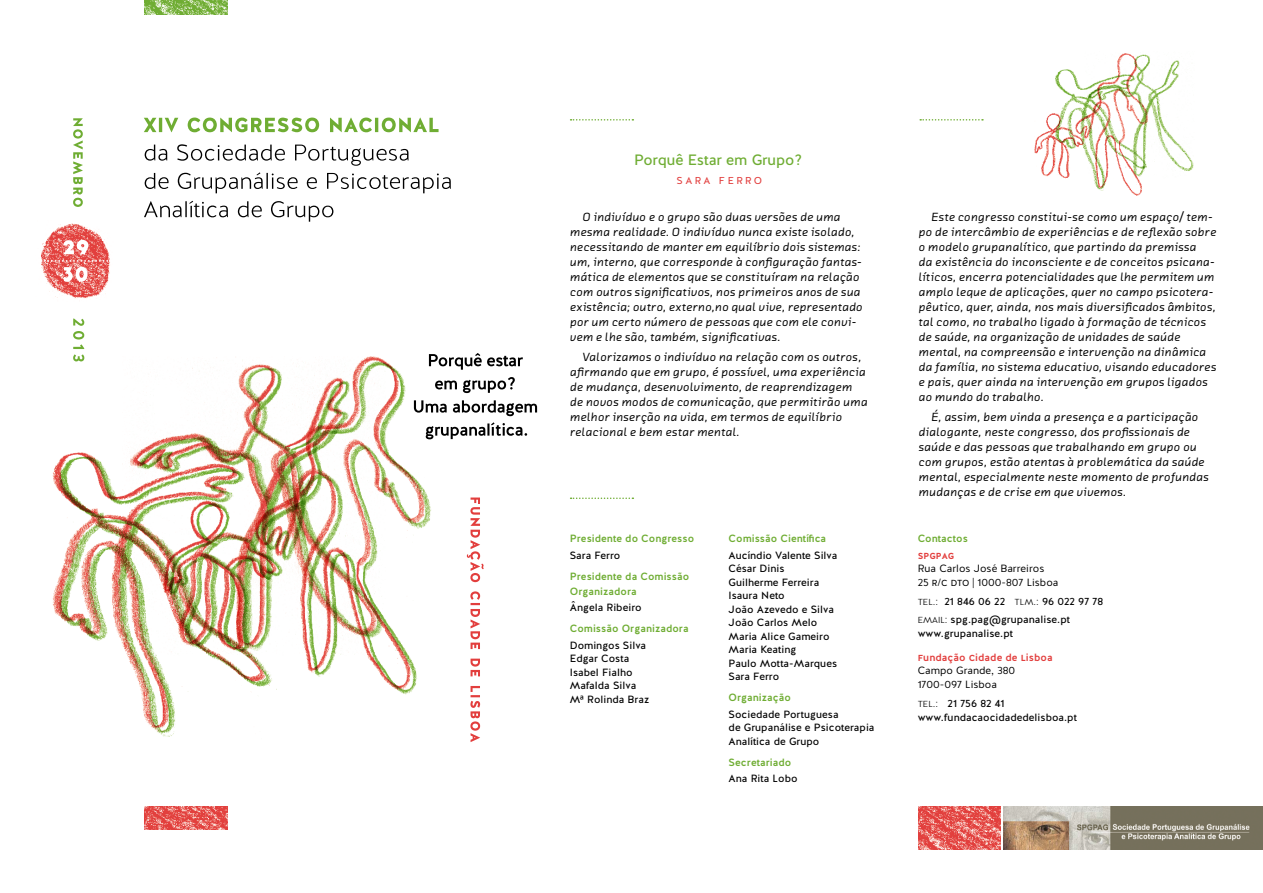
<style>
.page{position:relative;width:1263px;height:893px;background:#fff}
.page>*{position:absolute;margin:0;border:0;box-sizing:border-box;transform-origin:0 0}
.t1{font:15px "Halis GR";letter-spacing:-.01em;color:#6fad33}
.t2{font:12px/15px "Chambers Sans OT Med Ita";letter-spacing:.02em;color:#000}
.t3{font:12px "Halis GR S Book";letter-spacing:.2em;color:#e23e3d}
.t4{font:10.5px/13.5px "Halis GR";color:#000}
.t5{font:500 10.5px "Halis GR";color:#6fad33}
.t6{font:10.5px "Halis GR";color:#000}
.t7{font:500 10.5px "Halis GR";color:#e23e3d}
.t8{font:10.5px "Halis GR S Medium";color:#e23e3d}
.s1{font-family:"Halis GR S Book"}
.s2{font-family:"Halis GR S Light"}
.s3{font-family:"Halis GR S Medium";font-weight:400}
</style>
<div class="page">
<img style="left:148px;top:360px;width:102px;height:86px">
<img style="left:52px;top:446px;width:198px;height:291px">
<img style="left:250px;top:356px;width:178px;height:336px">
<img style="left:161px;top:497px;width:118px;height:155px">
<img style="left:1150px;top:60px;width:44px;height:111px">
<img style="left:1117px;top:53px;width:33px;height:143px">
<img style="left:1034px;top:113px;width:19px;height:64px">
<img style="left:1053px;top:67px;width:95px;height:126px">
<svg style="left:144px;top:201px;width:189px;height:21px"></svg>
<svg style="left:145px;top:172px;width:306px;height:21px"></svg>
<svg style="left:145px;top:144px;width:263px;height:22px"></svg>
<svg style="left:144px;top:118px;width:294px;height:14px"></svg>
<svg style="left:467px;top:497px;width:17px;height:245px"></svg>
<img style="left:41px;top:223px;width:69px;height:76px">
<svg style="left:73px;top:319px;width:11px;height:42px"></svg>
<svg style="left:73px;top:118px;width:10px;height:89px"></svg>
<svg style="left:41px;top:260px;width:69px;height:22px"></svg>
<svg style="left:63px;top:240px;width:26px;height:14px"></svg>
<svg style="left:426px;top:422px;width:101px;height:17px"></svg>
<svg style="left:414px;top:400px;width:123px;height:16px"></svg>
<svg style="left:435px;top:377px;width:80px;height:16px"></svg>
<svg style="left:429px;top:353px;width:94px;height:17px"></svg>
<img style="left:1003px;top:806px;width:260px;height:43px">
<img style="left:145px;top:806px;width:82px;height:23px">
<img style="left:918px;top:806px;width:83px;height:43px">
<img style="left:145px;top:0;width:82px;height:15px">
<svg style="left:920px;top:119px;width:63px;height:2px"></svg>
<svg style="left:571px;top:119px;width:62px;height:2px"></svg>
<svg style="left:571px;top:497px;width:62px;height:2px"></svg>
<p class="t1" style="left:634px;top:150px;width:170px">Porquê Estar em Grupo?</p>
<p class="t3" style="left:676px;top:172px;width:87px">SARA FERRO</p>
<p class="t2" style="left:570px;top:209px;width:294px;text-indent:13px">O indivíduo e o grupo são duas versões de uma mesma realidade. O indivíduo nunca existe isolado, necessitando de manter em equilíbrio dois sistemas: um, interno, que corresponde à configuração fantas&shy;mática de elementos que se constituíram na relação com outros significativos, nos primeiros anos de sua existência; outro, externo,no qual vive, representado por um certo número de pessoas que com ele convi&shy;vem e lhe são, também, significativas.</p>
<p class="t2" style="left:570px;top:349px;width:299px;text-indent:13px">Valorizamos o indivíduo na relação com os outros, afirmando que em grupo, é possível, uma experiência de mudança, desenvolvimento, de reaprendizagem de novos modos de comunicação, que permitirão uma melhor inserção na vida, em termos de equilíbrio relacional e bem estar mental.</p>
<p class="t5" style="left:570px;top:532px;width:126px">Presidente do Congresso</p>
<p class="t4" style="left:570px;top:548px;width:52px">Sara Ferro</p>
<p class="t5" style="left:570px;top:569px;width:121px">Presidente da Comissão</p>
<p class="t5" style="left:570px;top:584px;width:68px">Organizadora</p>
<p class="t4" style="left:570px;top:601px;width:73px">Ângela Ribeiro</p>
<p class="t5" style="left:570px;top:622px;width:120px">Comissão Organizadora</p>
<p class="t4" style="left:570px;top:638px;width:78px">Domingos Silva</p>
<p class="t4" style="left:570px;top:652px;width:61px">Edgar Costa</p>
<p class="t4" style="left:570px;top:665px;width:64px">Isabel Fialho</p>
<p class="t4" style="left:570px;top:679px;width:68px">Mafalda Silva</p>
<p class="t4" style="left:570px;top:692px;width:81px">Mª Rolinda Braz</p>
<p class="t5" style="left:729px;top:532px;width:99px">Comissão Científica</p>
<p class="t4" style="left:729px;top:548px;width:110px">Aucíndio Valente Silva</p>
<p class="t4" style="left:729px;top:562px;width:57px">César Dinis</p>
<p class="t4" style="left:729px;top:575px;width:92px">Guilherme Ferreira</p>
<p class="t4" style="left:729px;top:589px;width:58px">Isaura Neto</p>
<p class="t4" style="left:729px;top:602px;width:107px">João Azevedo e Silva</p>
<p class="t4" style="left:729px;top:616px;width:90px">João Carlos Melo</p>
<p class="t4" style="left:729px;top:629px;width:102px">Maria Alice Gameiro</p>
<p class="t4" style="left:729px;top:643px;width:69px">Maria Keating</p>
<p class="t4" style="left:729px;top:656px;width:110px">Paulo Motta-Marques</p>
<p class="t4" style="left:729px;top:670px;width:52px">Sara Ferro</p>
<p class="t5" style="left:729px;top:691px;width:64px">Organização</p>
<p class="t4" style="left:729px;top:707px;width:112px">Sociedade Portuguesa</p>
<p class="t4" style="left:729px;top:721px;width:147px">de Grupanálise e Psicoterapia<br>Analítica de Grupo</p>
<p class="t5" style="left:729px;top:755px;width:64px">Secretariado</p>
<p class="t4" style="left:729px;top:772px;width:71px">Ana Rita Lobo</p>
<p class="t2" style="left:918px;top:209px;width:299px;text-indent:13px">Este congresso constitui-se como um espaço/ tem&shy;po de intercâmbio de experiências e de reflexão sobre o modelo grupanalítico, que partindo da premissa<br>da existência do inconsciente e de conceitos psicana&shy;líticos, encerra potencialidades que lhe permitem um amplo leque de aplicações, quer no campo psicotera&shy;pêutico, quer, ainda, nos mais diversificados âmbitos, tal como, no trabalho ligado à formação de técnicos de saúde, na organização de unidades de saúde mental, na compreensão e intervenção na dinâmica da família, no sistema educativo, visando educadores e pais, quer ainda na intervenção em grupos ligados ao mundo do trabalho.</p>
<p class="t2" style="left:918px;top:409px;width:292px;text-indent:13px">É, assim, bem vinda a presença e a participação dialogante, neste congresso, dos profissionais de saúde e das pessoas que trabalhando em grupo ou com grupos, estão atentas à problemática da saúde mental, especialmente neste momento de profundas mudanças e de crise em que vivemos.</p>
<p class="t5" style="left:918px;top:532px;width:52px">Contactos</p>
<p class="t8" style="left:918px;top:548px;width:38px">SPGPAG</p>
<p class="t6" style="left:918px;top:562px;width:128px">Rua Carlos José Barreiros</p>
<p class="t6" style="left:918px;top:575px;width:142px">25 <span class="s1">R/C DTO</span> | 1000-807 Lisboa</p>
<p class="t4" style="left:918px;top:595px;width:187px"><span class="s2">TEL.:</span> 21 846 06 22 <span class="s2">TLM.:</span> 96 022 97 78</p>
<p class="t4" style="left:918px;top:613px;width:154px"><span class="s2">EMAIL:</span> spg.pag@grupanalise.pt</p>
<p class="t4" style="left:918px;top:626px;width:97px">www.grupanalise.pt</p>
<p class="t7" style="left:918px;top:650px;width:137px"><span class="s3">F</span>undação <span class="s3">C</span>idade de <span class="s3">L</span>isboa</p>
<p class="t6" style="left:918px;top:664px;width:99px">Campo Grande, 380</p>
<p class="t6" style="left:918px;top:677px;width:81px">1700-097 Lisboa</p>
<p class="t4" style="left:918px;top:697px;width:88px"><span class="s2">TEL.:</span> 21 756 82 41</p>
<p class="t4" style="left:918px;top:710px;width:161px">www.fundacaocidadedelisboa.pt</p>
</div>
